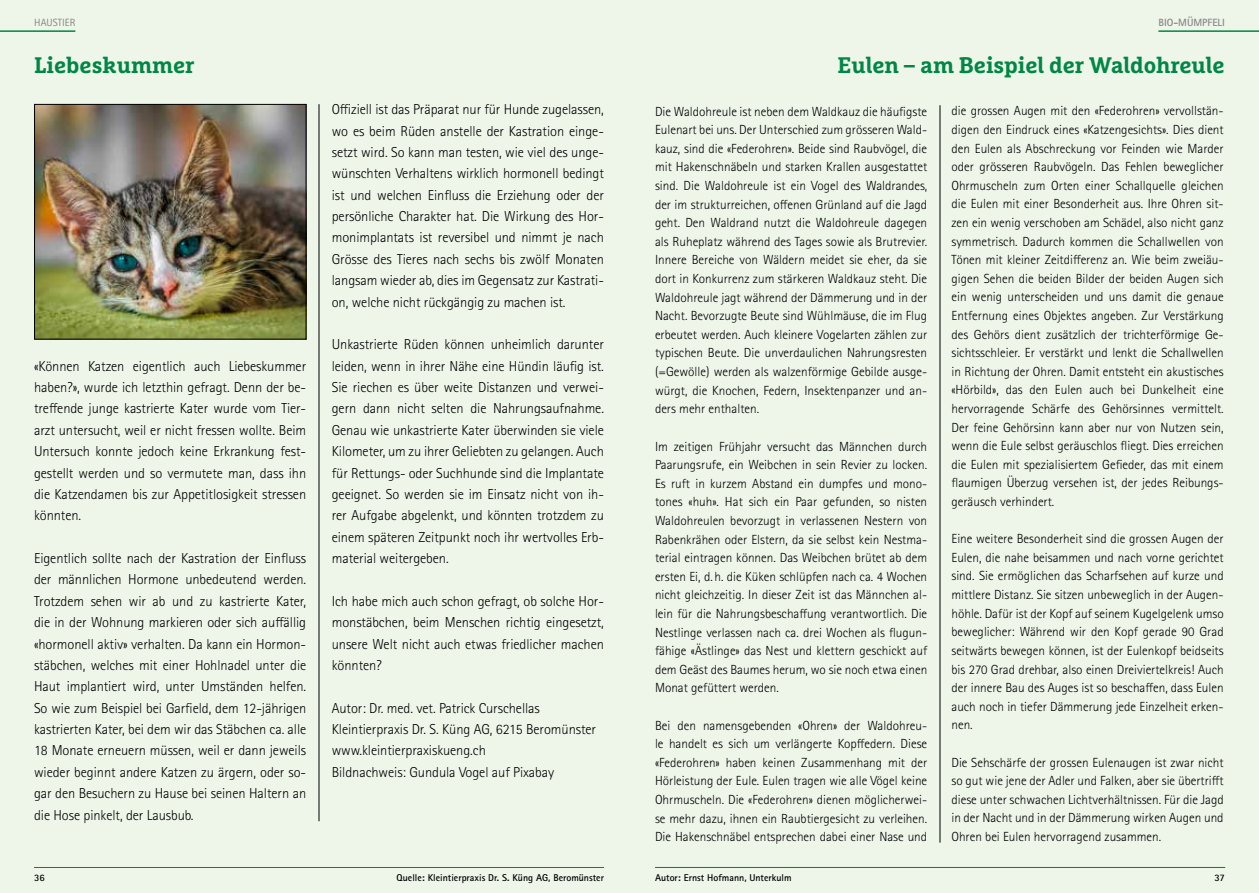
<style>
.page{position:relative;width:1259px;height:893px;background:#fff}
.page>*{position:absolute;margin:0;border:0;box-sizing:border-box;transform-origin:0 0}
.t1{font:700 22.5px "Marselis Slab Pro";letter-spacing:-.005em;color:#008645}
.t2{font:300 14.4px/21.3px "Rotis Sans Serif Std";letter-spacing:-.005em;color:#000;text-align:justify}
.t3{font:300 13.2px/18.6px "Rotis Sans Serif Std";color:#000;text-align:justify}
.t4{font:700 10.5px "Rotis Sans Serif Std";color:#868786}
.t5{font:10.5px "Rotis Sans Serif Std";color:#868786}
.t6{font:700 9.9px "Rotis Sans Serif Std";color:#000}
</style>
<div class="page">
<div style="left:0;top:0;width:629px;height:893px;background:#eef5e9"></div>
<div style="left:629px;top:0;width:630px;height:893px;background:#eef5e9"></div>
<hr style="left:655px;top:867px;width:570px;height:1px;background:#008645">
<hr style="left:939px;top:105px;width:1px;height:738px;background:#000">
<hr style="left:1158px;top:30px;width:101px;height:2px;background:#008645">
<hr style="left:319px;top:104px;width:1px;height:717px;background:#000">
<hr style="left:0;top:30px;width:75px;height:2px;background:#008645">
<hr style="left:34px;top:867px;width:570px;height:1px;background:#008645">
<img style="left:36px;top:106px;width:268px;height:231px">
<div style="left:34px;top:104px;width:272px;height:235px;border:1px solid #000"></div>
<p class="t5" style="left:34px;top:16px;width:43px">HAUSTIER</p>
<p class="t4" style="left:1158px;top:15px;width:68px">BIO-MÜMPFELI</p>
<h1 class="t1" style="left:34px;top:51px;width:162px">Liebeskummer</h1>
<h1 class="t1" style="left:837px;top:51px;width:388px">Eulen – am Beispiel der Waldohreule</h1>
<p class="t2" style="left:34px;top:355px;width:274px">«Können Katzen eigentlich auch Liebeskummer haben?», wurde ich letzthin gefragt. Denn der be&shy;treffende junge kastrierte Kater wurde vom Tier&shy;arzt untersucht, weil er nicht fressen wollte. Beim Untersuch konnte jedoch keine Erkrankung fest&shy;gestellt werden und so vermutete man, dass ihn die Katzendamen bis zur Appetitlosigkeit stressen könnten.</p>
<p class="t2" style="left:34px;top:548px;width:274px">Eigentlich sollte nach der Kastration der Einfluss der männlichen Hormone unbedeutend werden.<br>Trotzdem sehen wir ab und zu kastrierte Kater, die in der Wohnung markieren oder sich auffällig «hormonell aktiv» verhalten. Da kann ein Hormon&shy;stäbchen, welches mit einer Hohlnadel unter die Haut implantiert wird, unter Umständen helfen.<br>So wie zum Beispiel bei Garfield, dem 12-jährigen kastrierten Kater, bei dem wir das Stäbchen ca. alle 18 Monate erneuern müssen, weil er dann jeweils wieder beginnt andere Katzen zu ärgern, oder so&shy;gar den Besuchern zu Hause bei seinen Haltern an die Hose pinkelt, der Lausbub.</p>
<p class="t2" style="left:332px;top:99px;width:274px">Offiziell ist das Präparat nur für Hunde zugelassen, wo es beim Rüden anstelle der Kastration einge&shy;setzt wird. So kann man testen, wie viel des unge&shy;wünschten Verhaltens wirklich hormonell bedingt ist und welchen Einfluss die Erziehung oder der persönliche Charakter hat. Die Wirkung des Hor&shy;monimplantats ist reversibel und nimmt je nach Grösse des Tieres nach sechs bis zwölf Monaten langsam wieder ab, dies im Gegensatz zur Kastrati&shy;on, welche nicht rückgängig zu machen ist.</p>
<p class="t2" style="left:332px;top:334px;width:274px">Unkastrierte Rüden können unheimlich darunter leiden, wenn in ihrer Nähe eine Hündin läufig ist.<br>Sie riechen es über weite Distanzen und verwei&shy;gern dann nicht selten die Nahrungsaufnahme.<br>Genau wie unkastrierte Kater überwinden sie viele Kilometer, um zu ihrer Geliebten zu gelangen. Auch für Rettungs- oder Suchhunde sind die Implantate geeignet. So werden sie im Einsatz nicht von ih&shy;rer Aufgabe abgelenkt, und könnten trotzdem zu einem späteren Zeitpunkt noch ihr wertvolles Erb&shy;material weitergeben.</p>
<p class="t2" style="left:332px;top:591px;width:274px">Ich habe mich auch schon gefragt, ob solche Hor&shy;monstäbchen, beim Menschen richtig eingesetzt, unsere Welt nicht auch etwas friedlicher machen könnten?</p>
<p class="t2" style="left:332px;top:697px;width:266px;text-align:left">Autor: Dr. med. vet. Patrick Curschellas Kleintierpraxis Dr. S. Küng AG, 6215 Beromünster www.kleintierpraxiskueng.ch<br>Bildnachweis: Gundula Vogel auf Pixabay</p>
<p class="t3" style="left:655px;top:102px;width:274px">Die Waldohreule ist neben dem Waldkauz die häufigste Eulenart bei uns. Der Unterschied zum grösseren Wald&shy;kauz, sind die «Federohren». Beide sind Raubvögel, die mit Hakenschnäbeln und starken Krallen ausgestattet sind. Die Waldohreule ist ein Vogel des Waldrandes, der im strukturreichen, offenen Grünland auf die Jagd geht. Den Waldrand nutzt die Waldohreule dagegen als Ruheplatz während des Tages sowie als Brutrevier.<br>Innere Bereiche von Wäldern meidet sie eher, da sie dort in Konkurrenz zum stärkeren Waldkauz steht. Die Waldohreule jagt während der Dämmerung und in der Nacht. Bevorzugte Beute sind Wühlmäuse, die im Flug erbeutet werden. Auch kleinere Vogelarten zählen zur typischen Beute. Die unverdaulichen Nahrungsresten (=Gewölle) werden als walzenförmige Gebilde ausge&shy;würgt, die Knochen, Federn, Insektenpanzer und an&shy;ders mehr enthalten.</p>
<p class="t3" style="left:655px;top:437px;width:274px">Im zeitigen Frühjahr versucht das Männchen durch Paarungsrufe, ein Weibchen in sein Revier zu locken.<br>Es ruft in kurzem Abstand ein dumpfes und mono&shy;tones «huh». Hat sich ein Paar gefunden, so nisten Waldohreulen bevorzugt in verlassenen Nestern von Rabenkrähen oder Elstern, da sie selbst kein Nestma&shy;terial eintragen können. Das Weibchen brütet ab dem ersten Ei, d.h. die Küken schlüpfen nach ca. 4 Wochen nicht gleichzeitig. In dieser Zeit ist das Männchen al&shy;lein für die Nahrungsbeschaffung verantwortlich. Die Nestlinge verlassen nach ca. drei Wochen als flugun&shy;fähige «Ästlinge» das Nest und klettern geschickt auf dem Geäst des Baumes herum, wo sie noch etwa einen Monat gefüttert werden.</p>
<p class="t3" style="left:655px;top:716px;width:274px">Bei den namensgebenden «Ohren» der Waldohreu&shy;le handelt es sich um verlängerte Kopffedern. Diese «Federohren» haben keinen Zusammenhang mit der Hörleistung der Eule. Eulen tragen wie alle Vögel keine Ohrmuscheln. Die «Federohren» dienen möglicherwei&shy;se mehr dazu, ihnen ein Raubtiergesicht zu verleihen.<br>Die Hakenschnäbel entsprechen dabei einer Nase und</p>
<p class="t3" style="left:951px;top:102px;width:274px">die grossen Augen mit den «Federohren» vervollstän&shy;digen den Eindruck eines «Katzengesichts». Dies dient den Eulen als Abschreckung vor Feinden wie Marder oder grösseren Raubvögeln. Das Fehlen beweglicher Ohrmuscheln zum Orten einer Schallquelle gleichen die Eulen mit einer Besonderheit aus. Ihre Ohren sit&shy;zen ein wenig verschoben am Schädel, also nicht ganz symmetrisch. Dadurch kommen die Schallwellen von Tönen mit kleiner Zeitdifferenz an. Wie beim zweiäu&shy;gigen Sehen die beiden Bilder der beiden Augen sich ein wenig unterscheiden und uns damit die genaue Entfernung eines Objektes angeben. Zur Verstärkung des Gehörs dient zusätzlich der trichterförmige Ge&shy;sichtsschleier. Er verstärkt und lenkt die Schallwellen in Richtung der Ohren. Damit entsteht ein akustisches «Hörbild», das den Eulen auch bei Dunkelheit eine hervorragende Schärfe des Gehörsinnes vermittelt.<br>Der feine Gehörsinn kann aber nur von Nutzen sein, wenn die Eule selbst geräuschlos fliegt. Dies erreichen die Eulen mit spezialisiertem Gefieder, das mit einem flaumigen Überzug versehen ist, der jedes Reibungs&shy;geräusch verhindert.</p>
<p class="t3" style="left:951px;top:530px;width:274px">Eine weitere Besonderheit sind die grossen Augen der Eulen, die nahe beisammen und nach vorne gerichtet sind. Sie ermöglichen das Scharfsehen auf kurze und mittlere Distanz. Sie sitzen unbeweglich in der Augen&shy;höhle. Dafür ist der Kopf auf seinem Kugelgelenk umso beweglicher: Während wir den Kopf gerade 90 Grad seitwärts bewegen können, ist der Eulenkopf beidseits bis 270 Grad drehbar, also einen Dreiviertelkreis! Auch der innere Bau des Auges ist so beschaffen, dass Eulen auch noch in tiefer Dämmerung jede Einzelheit erken&shy;nen.</p>
<p class="t3" style="left:951px;top:753px;width:274px">Die Sehschärfe der grossen Eulenaugen ist zwar nicht so gut wie jene der Adler und Falken, aber sie übertrifft diese unter schwachen Lichtverhältnissen. Für die Jagd in der Nacht und in der Dämmerung wirken Augen und Ohren bei Eulen hervorragend zusammen.</p>
<p class="t6" style="left:34px;top:871px;width:12px">36</p>
<p class="t6" style="left:396px;top:871px;width:209px">Quelle: Kleintierpraxis Dr. S. Küng AG, Beromünster</p>
<p class="t6" style="left:655px;top:871px;width:138px">Autor: Ernst Hofmann, Unterkulm</p>
<p class="t6" style="left:1214px;top:871px;width:12px">37</p>
</div>
